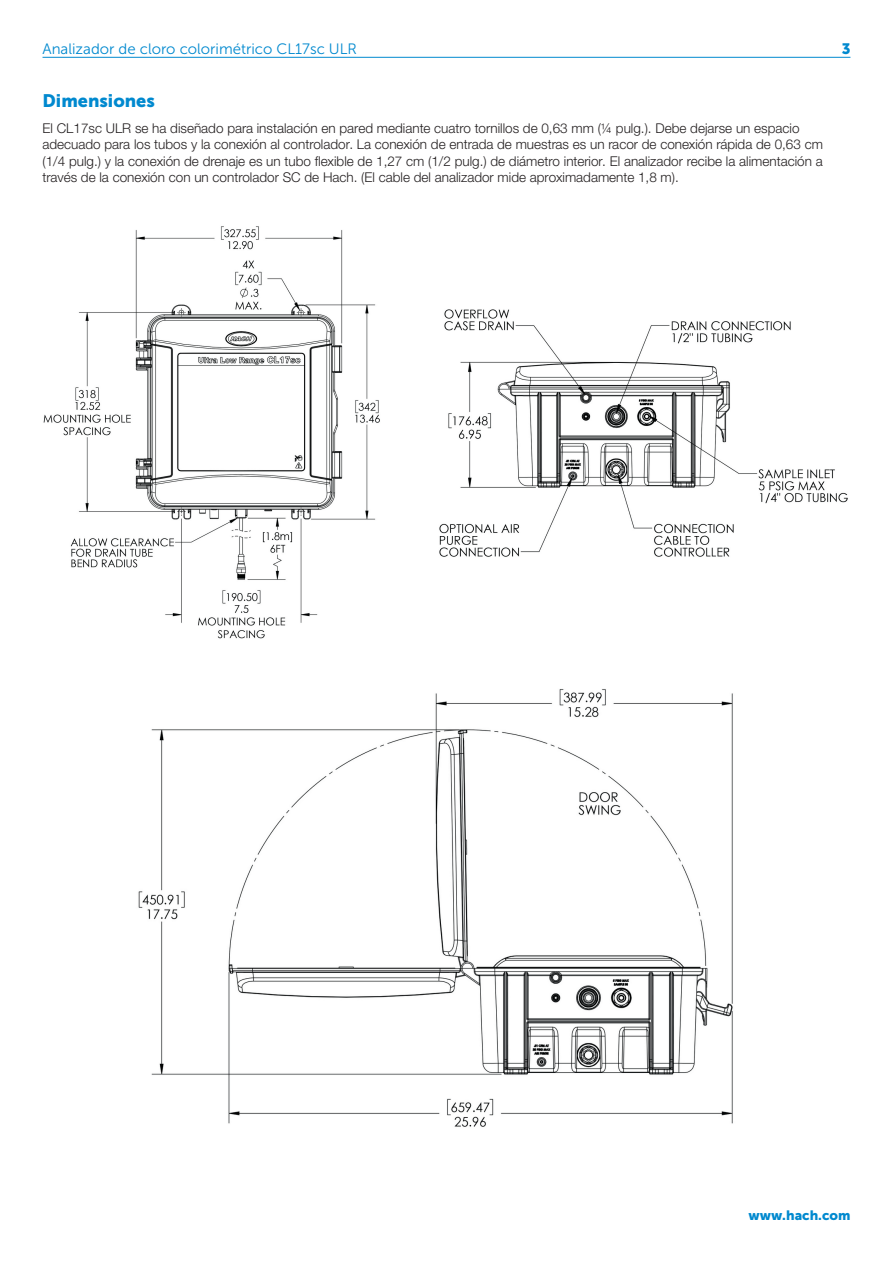
<style>
.page{position:relative;width:893px;height:1263px;background:#fff}
.page>*{position:absolute;margin:0;border:0;box-sizing:border-box;transform-origin:0 0}
.Head_2{font:18px "Museo Sans 900";color:#0089cf}
.Head_3{font:15px "Museo Sans 300";color:#0089cf}
.Head_3-2{font:15px "Museo Sans 900";color:#0089cf}
.Text_1{font:300 13.5px/16.5px "Helvetica Neue LTW1 G";color:#231f20}
.Text_1_Color{font:13.5px "Museo Sans 900";color:#0089cf}
</style>
<div class="page">
<img style="left:439px;top:309px;width:409px;height:248px">
<img style="left:138px;top:689px;width:595px;height:438px">
<img style="left:43px;top:226px;width:337px;height:413px">
<hr style="left:43px;top:57px;width:807px;height:1px;background:#0089cf">
<p class="Head_3" style="left:43px;top:41px;width:316px">Analizador de cloro colorimétrico CL17sc ULR</p>
<p class="Head_3-2" style="left:842px;top:40px;width:10px">3</p>
<p class="Head_2" style="left:43px;top:91px;width:114px">Dimensiones</p>
<p class="Text_1" style="left:43px;top:120px;width:782px">El CL17sc ULR se ha diseñado para instalación en pared mediante cuatro tornillos de 0,63 mm (¼ pulg.). Debe dejarse un espacio adecuado para los tubos y la conexión al controlador. La conexión de entrada de muestras es un racor de conexión rápida de 0,63 cm (1/4 pulg.) y la conexión de drenaje es un tubo flexible de 1,27 cm (1/2 pulg.) de diámetro interior. El analizador recibe la alimentación a través de la conexión con un controlador SC de Hach. (El cable del analizador mide aproximadamente 1,8 m).</p>
<p class="Text_1_Color" style="left:748px;top:1208px;width:104px">www.hach.com</p>
</div>
